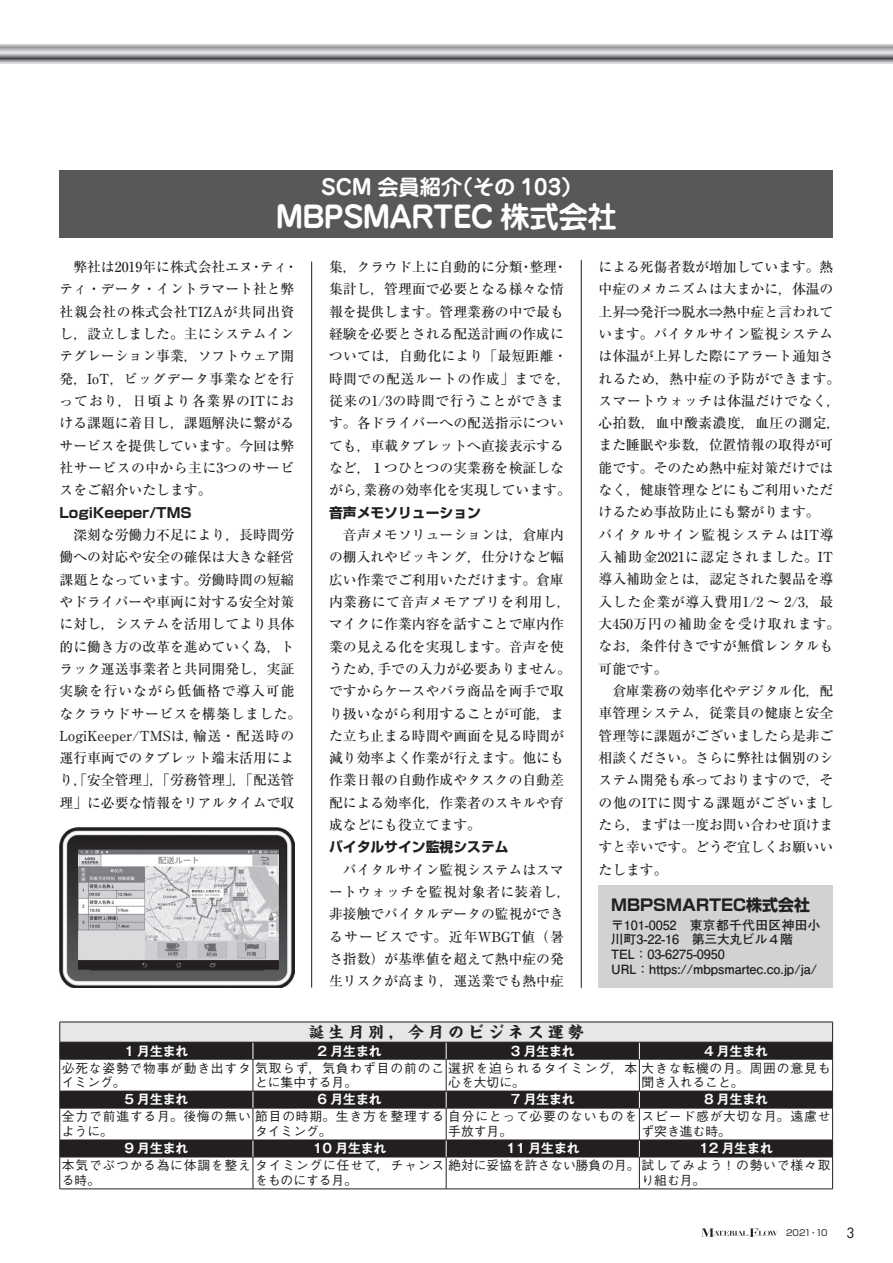
<style>
.page{position:relative;width:893px;height:1263px;background:#fff}
.page>*{position:absolute;margin:0;border:0;box-sizing:border-box;transform-origin:0 0}
.t1{font:700 29.7px "Jun 501 Pro";letter-spacing:-.03em;color:#fff}
.t2{font:700 21.3px "Jun 501 Pro";color:#fff}
.t3{font:700 15.9px "Shin Go Pr 6";color:#231f20}
.t4{font:700 15.9px "Kaisho MCBK1 Pro De";letter-spacing:.25em;color:#231f20}
.t5{font:500 13.8px/22.4px "Ryumin Pr 6";color:#231f20}
.t6{font:700 13.8px "Shin Go Pr 6";color:#231f20}
.t7{font:13.8px "Futura";color:#231f20}
.t8{font:500 12.75px/14.9px "Gothic BBB Pr 6";letter-spacing:.07em;color:#231f20}
.t9{font:700 12.75px/14.9px "Futo Go B101 Pr 6";letter-spacing:-.01em;color:#231f20}
.t10{font:700 12.75px "Gothic MB101 Pr 6 De";color:#fff}
.t11{font:500 12.75px "Gothic BBB Pr 6";color:#231f20}
.t12{font:8.55px "Shin Go Pro";letter-spacing:-.05em;color:#231f20}
</style>
<div class="page">
<svg style="left:0;top:45px;width:893px;height:19px;background:#aaabad"></svg>
<svg style="left:701px;top:1228px;width:77px;height:9px"></svg>
<hr style="left:311px;top:261px;width:1px;height:727px;background:#231f20">
<hr style="left:581px;top:260px;width:1px;height:728px;background:#231f20">
<div style="left:60px;top:171px;width:773px;height:67px;background:#57585a"></div>
<div style="left:598px;top:885px;width:235px;height:103px;background:#d1d2d4"></div>
<hr style="left:60px;top:1059px;width:193px;height:1px;background:#231f20">
<hr style="left:59px;top:1059px;width:1px;height:32px;background:#231f20">
<hr style="left:253px;top:1059px;width:193px;height:1px;background:#231f20">
<hr style="left:253px;top:1059px;width:1px;height:32px;background:#231f20">
<hr style="left:446px;top:1059px;width:193px;height:1px;background:#231f20">
<hr style="left:446px;top:1059px;width:1px;height:32px;background:#231f20">
<hr style="left:639px;top:1059px;width:194px;height:1px;background:#231f20">
<hr style="left:639px;top:1059px;width:1px;height:32px;background:#231f20">
<hr style="left:832px;top:1059px;width:1px;height:32px;background:#231f20">
<hr style="left:60px;top:1108px;width:193px;height:1px;background:#231f20">
<hr style="left:59px;top:1108px;width:1px;height:32px;background:#231f20">
<hr style="left:253px;top:1108px;width:193px;height:1px;background:#231f20">
<hr style="left:253px;top:1108px;width:1px;height:32px;background:#231f20">
<hr style="left:446px;top:1108px;width:193px;height:1px;background:#231f20">
<hr style="left:446px;top:1108px;width:1px;height:32px;background:#231f20">
<hr style="left:639px;top:1108px;width:194px;height:1px;background:#231f20">
<hr style="left:639px;top:1108px;width:1px;height:32px;background:#231f20">
<hr style="left:832px;top:1108px;width:1px;height:32px;background:#231f20">
<hr style="left:60px;top:1157px;width:193px;height:1px;background:#231f20">
<hr style="left:59px;top:1157px;width:1px;height:32px;background:#231f20">
<hr style="left:253px;top:1157px;width:193px;height:1px;background:#231f20">
<hr style="left:253px;top:1157px;width:1px;height:32px;background:#231f20">
<hr style="left:446px;top:1157px;width:193px;height:1px;background:#231f20">
<hr style="left:446px;top:1157px;width:1px;height:32px;background:#231f20">
<hr style="left:639px;top:1157px;width:194px;height:1px;background:#231f20">
<hr style="left:639px;top:1157px;width:1px;height:32px;background:#231f20">
<hr style="left:832px;top:1157px;width:1px;height:32px;background:#231f20">
<div style="left:59px;top:1091px;width:774px;height:17px;background:#231f20"></div>
<div style="left:59px;top:1140px;width:774px;height:17px;background:#231f20"></div>
<svg style="left:59px;top:1022px;width:774px;height:37px;background:#8a898a"></svg>
<hr style="left:60px;top:1042px;width:193px;height:1px;background:#231f20">
<hr style="left:253px;top:1042px;width:193px;height:1px;background:#231f20">
<hr style="left:446px;top:1042px;width:193px;height:1px;background:#231f20">
<hr style="left:639px;top:1042px;width:194px;height:1px;background:#231f20">
<hr style="left:60px;top:1091px;width:193px;height:1px;background:#231f20">
<hr style="left:253px;top:1091px;width:193px;height:1px;background:#231f20">
<hr style="left:446px;top:1091px;width:193px;height:1px;background:#231f20">
<hr style="left:639px;top:1091px;width:194px;height:1px;background:#231f20">
<hr style="left:60px;top:1140px;width:193px;height:1px;background:#231f20">
<hr style="left:253px;top:1140px;width:193px;height:1px;background:#231f20">
<hr style="left:446px;top:1140px;width:193px;height:1px;background:#231f20">
<hr style="left:639px;top:1140px;width:194px;height:1px;background:#231f20">
<hr style="left:60px;top:1188px;width:193px;height:1px;background:#231f20">
<hr style="left:253px;top:1188px;width:193px;height:1px;background:#231f20">
<hr style="left:446px;top:1188px;width:193px;height:1px;background:#231f20">
<hr style="left:639px;top:1188px;width:194px;height:1px;background:#231f20">
<img style="left:60px;top:828px;width:234px;height:160px">
<h2 class="t2" style="left:321px;top:170px;width:263px">SCM 会員紹介（その 103）</h2>
<h1 class="t1" style="left:275px;top:193px;width:343px">MBPSMARTEC 株式会社</h1>
<p class="t5" style="left:60px;top:255px;width:240px">　弊社は2019年に株式会社エヌ・ティ・ティ・データ・イントラマート社と弊社親会社の株式会社TIZAが共同出資し，設立しました。主にシステムインテグレーション事業，ソフトウェア開発，IoT，ビッグデータ事業などを行っており，日頃より各業界のITにおける課題に着目し，課題解決に繋がるサービスを提供しています。今回は弊社サービスの中から主に3つのサービスをご紹介いたします。</p>
<p class="t6" style="left:60px;top:501px;width:134px">LogiKeeper/TMS</p>
<p class="t5" style="left:60px;top:523px;width:243px">　深刻な労働力不足により，長時間労働への対応や安全の確保は大きな経営課題となっています。労働時間の短縮やドライバーや車両に対する安全対策に対し，システムを活用してより具体的に働き方の改革を進めていく為，トラック運送事業者と共同開発し，実証実験を行いながら低価格で導入可能なクラウドサービスを構築しました。<br>LogiKeeper/TMSは，輸送・配送時の運行車両でのタブレット端末活用により，「安全管理」，「労務管理」，「配送管理」に必要な情報をリアルタイムで収</p>
<p class="t5" style="left:329px;top:255px;width:243px">集，クラウド上に自動的に分類・整理・集計し，管理面で必要となる様々な情報を提供します。管理業務の中で最も経験を必要とされる配送計画の作成については，自動化により「最短距離・時間での配送ルートの作成」までを，従来の1/3の時間で行うことができます。各ドライバーへの配送指示についても，車載タブレットへ直接表示するなど，１つひとつの実業務を検証しながら，業務の効率化を実現しています。</p>
<p class="t6" style="left:329px;top:501px;width:154px">音声メモソリューション</p>
<p class="t5" style="left:329px;top:523px;width:243px">　音声メモソリューションは，倉庫内の棚入れやピッキング，仕分けなど幅広い作業でご利用いただけます。倉庫内業務にて音声メモアプリを利用し，マイクに作業内容を話すことで庫内作業の見える化を実現します。音声を使うため，手での入力が必要ありません。ですからケースやバラ商品を両手で取り扱いながら利用することが可能，また立ち止まる時間や画面を見る時間が減り効率よく作業が行えます。他にも作業日報の自動作成やタスクの自動差配による効率化，作業者のスキルや育成などにも役立てます。</p>
<p class="t6" style="left:329px;top:836px;width:181px">バイタルサイン監視システム</p>
<p class="t5" style="left:329px;top:858px;width:243px">　バイタルサイン監視システムはスマートウォッチを監視対象者に装着し，非接触でバイタルデータの監視ができるサービスです。近年WBGT値（暑さ指数）が基準値を超えて熱中症の発生リスクが高まり，運送業でも熱中症</p>
<p class="t4" style="left:309px;top:1018px;width:277px">誕生月別，今月のビジネス運勢</p>
<p class="t5" style="left:598px;top:255px;width:243px">による死傷者数が増加しています。熱中症のメカニズムは大まかに，体温の上昇⇒発汗⇒脱水⇒熱中症と言われています。バイタルサイン監視システムは体温が上昇した際にアラート通知されるため，熱中症の予防ができます。スマートウォッチは体温だけでなく，心拍数，血中酸素濃度，血圧の測定，また睡眠や歩数，位置情報の取得が可能です。そのため熱中症対策だけではなく，健康管理などにもご利用いただけるため事故防止にも繋がります。<br>バイタルサイン監視システムはIT導入補助金2021に認定されました。IT導入補助金とは，認定された製品を導入した企業が導入費用1/2 ～ 2/3，最大450万円の補助金を受け取れます。なお，条件付きですが無償レンタルも可能です。<br>　倉庫業務の効率化やデジタル化，配車管理システム，従業員の健康と安全管理等に課題がございましたら是非ご相談ください。さらに弊社は個別のシステム開発も承っておりますので，その他のITに関する課題がございましたら，まずは一度お問い合わせ頂けますと幸いです。どうぞ宜しくお願いいたします。</p>
<p class="t3" style="left:611px;top:892px;width:200px">MBPSMARTEC株式会社</p>
<p class="t9" style="left:611px;top:917px;width:211px">〒101-0052　東京都千代田区神田小川町3-22-16　第三大丸ビル４階<br>TEL：03-6275-0950<br>URL：https://mbpsmartec.co.jp/ja/</p>
<p class="t10" style="left:124px;top:1040px;width:65px">1 月生まれ</p>
<p class="t10" style="left:318px;top:1040px;width:65px">2 月生まれ</p>
<p class="t10" style="left:511px;top:1040px;width:65px">3 月生まれ</p>
<p class="t10" style="left:704px;top:1040px;width:65px">4 月生まれ</p>
<p class="t8" style="left:62px;top:1059px;width:770px">必死な姿勢で物事が動き出すタ気取らず，気負わず目の前のこ選択を迫られるタイミング，本大きな転機の月。周囲の意見もイミング。</p>
<p class="t11" style="left:255px;top:1072px;width:104px">とに集中する月。</p>
<p class="t8" style="left:448px;top:1074px;width:78px">心を大切に。</p>
<p class="t11" style="left:641px;top:1072px;width:104px">聞き入れること。</p>
<p class="t10" style="left:124px;top:1089px;width:65px">5 月生まれ</p>
<p class="t10" style="left:318px;top:1089px;width:65px">6 月生まれ</p>
<p class="t10" style="left:511px;top:1089px;width:65px">7 月生まれ</p>
<p class="t10" style="left:704px;top:1089px;width:65px">8 月生まれ</p>
<p class="t8" style="left:62px;top:1108px;width:770px">全力で前進する月。後悔の無い節目の時期。生き方を整理する自分にとって必要のないものをスピード感が大切な月。遠慮せように。</p>
<p class="t8" style="left:255px;top:1123px;width:78px">タイミング。</p>
<p class="t8" style="left:448px;top:1123px;width:65px">手放す月。</p>
<p class="t8" style="left:641px;top:1123px;width:91px">ず突き進む時。</p>
<p class="t10" style="left:124px;top:1138px;width:65px">9 月生まれ</p>
<p class="t10" style="left:313px;top:1138px;width:75px">10 月生まれ</p>
<p class="t10" style="left:506px;top:1138px;width:75px">11 月生まれ</p>
<p class="t10" style="left:699px;top:1138px;width:75px">12 月生まれ</p>
<p class="t8" style="left:62px;top:1157px;width:770px">本気でぶつかる為に体調を整えタイミングに任せて，チャンス絶対に妥協を許さない勝負の月。試してみよう！の勢いで様々取る時。</p>
<p class="t11" style="left:255px;top:1170px;width:104px">をものにする月。</p>
<p class="t8" style="left:641px;top:1172px;width:65px">り組む月。</p>
<p class="t12" style="left:786px;top:1226px;width:43px">2021・10</p>
<p class="t7" style="left:846px;top:1223px;width:10px">3</p>
</div>
